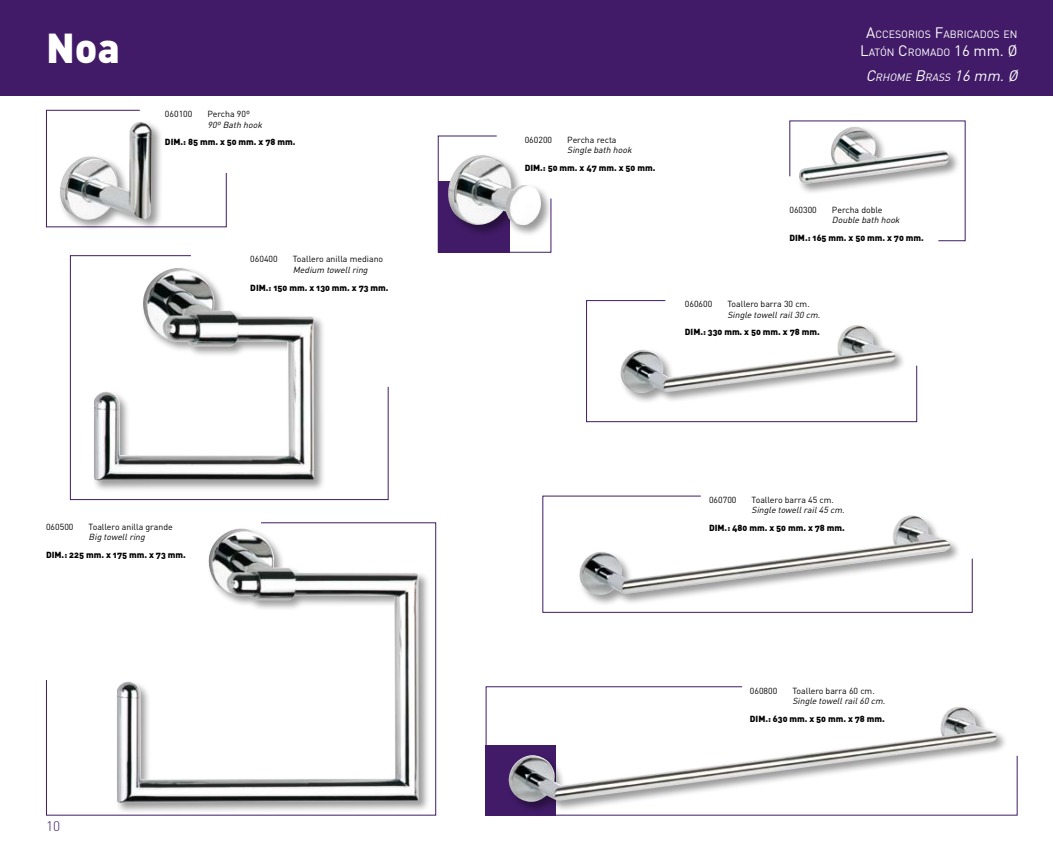
<style>
.page{position:relative;width:1053px;height:851px;background:#fff}
.page>*{position:absolute;margin:0;border:0;box-sizing:border-box;transform-origin:0 0}
.t1{font:900 41.25px "DIN";color:#fff}
.t2{font:300 13.75px "DIN";color:#411b67}
.t3{font:10.5px/18px "DIN";color:#fff;text-align:center}
.t4{font:italic 10.5px "DIN";color:#fff}
.t5{font:8.75px "DIN Black Alternate";color:#000}
.t6{font:8.75px "DIN";color:#000}
.t7{font:italic 8.75px "DIN";color:#000}
.s1{font-size:15px}
</style>
<div class="page">
<div style="left:0;top:0;width:1052px;height:96px;background:#411b67"></div>
<svg style="left:46px;top:109px;width:181px;height:118px"></svg>
<svg style="left:70px;top:255px;width:319px;height:245px"></svg>
<svg style="left:586px;top:300px;width:331px;height:122px"></svg>
<svg style="left:46px;top:522px;width:390px;height:293px"></svg>
<svg style="left:789px;top:120px;width:176px;height:121px"></svg>
<svg style="left:437px;top:135px;width:114px;height:118px"></svg>
<svg style="left:485px;top:686px;width:532px;height:129px"></svg>
<div style="left:58px;top:120px;width:105px;height:111px;background:#000;opacity:.4"></div>
<img style="left:59px;top:122px;width:92px;height:98px">
<div style="left:446px;top:153px;width:106px;height:83px;background:#000;opacity:.4"></div>
<img style="left:447px;top:155px;width:94px;height:71px">
<div style="left:507px;top:704px;width:500px;height:108px;background:#000;opacity:.4"></div>
<img style="left:508px;top:706px;width:488px;height:96px">
<div style="left:618px;top:323px;width:288px;height:81px;background:#000;opacity:.4"></div>
<img style="left:619px;top:325px;width:276px;height:69px">
<div style="left:115px;top:526px;width:315px;height:288px;background:#000;opacity:.4"></div>
<img style="left:117px;top:528px;width:301px;height:274px">
<div style="left:92px;top:266px;width:233px;height:225px;background:#000;opacity:.4"></div>
<img style="left:94px;top:268px;width:220px;height:212px">
<svg style="left:542px;top:495px;width:430px;height:118px"></svg>
<div style="left:577px;top:513px;width:383px;height:93px;background:#000;opacity:.4"></div>
<img style="left:579px;top:515px;width:371px;height:81px">
<h1 class="t1" style="left:46px;top:20px;width:75px">Noa</h1>
<p class="t3" style="left:860px;top:25px;width:159px"><span class="s1">A</span>CCESORIOS <span class="s1">F</span>ABRICADOS EN<br><span class="s1">L</span>ATÓN <span class="s1">C</span> ROMADO <span class="s1">16</span> <span class="s1">mm</span><span class="s1">. Ø</span></p>
<p class="t4" style="left:865px;top:71px;width:157px"><span class="s1">C</span>RHOME <span class="s1">B</span>RASS <span class="s1">16</span> <span class="s1">mm</span><span class="s1">.Ø</span></p>
<p class="t6" style="left:165px;top:108px;width:29px">060100</p>
<p class="t6" style="left:207px;top:108px;width:44px">Percha 90º</p>
<p class="t7" style="left:207px;top:119px;width:58px">90ºBath hook</p>
<p class="t5" style="left:165px;top:136px;width:132px">DIM.: 85 mm. x 50 mm. x 78 mm.</p>
<p class="t6" style="left:524px;top:134px;width:29px">060200</p>
<p class="t6" style="left:567px;top:134px;width:51px">Percha recta</p>
<p class="t7" style="left:567px;top:145px;width:68px">Single bath hook</p>
<p class="t5" style="left:524px;top:162px;width:132px">DIM.: 50 mm. x 47 mm. x 50 mm.</p>
<p class="t6" style="left:250px;top:254px;width:29px">060400</p>
<p class="t6" style="left:293px;top:254px;width:92px">Toallero anilla mediano</p>
<p class="t7" style="left:293px;top:264px;width:79px">Medium towellring</p>
<p class="t5" style="left:250px;top:281px;width:140px">DIM.: 150 mm. x 130 mm. x 73 mm.</p>
<p class="t6" style="left:46px;top:521px;width:29px">060500</p>
<p class="t6" style="left:89px;top:521px;width:86px">Toallero anilla grande</p>
<p class="t7" style="left:89px;top:531px;width:60px">Big towellring</p>
<p class="t5" style="left:46px;top:548px;width:141px">DIM.: 225 mm. x 175 mm. x 73 mm.</p>
<h2 class="t2" style="left:46px;top:817px;width:16px">10</h2>
<p class="t6" style="left:789px;top:204px;width:29px">060300</p>
<p class="t6" style="left:831px;top:204px;width:52px">Percha doble</p>
<p class="t7" style="left:831px;top:215px;width:71px">Double bath hook</p>
<p class="t5" style="left:789px;top:232px;width:136px">DIM.: 165 mm. x 50 mm. x 70 mm.</p>
<p class="t6" style="left:684px;top:298px;width:29px">060600</p>
<p class="t6" style="left:727px;top:298px;width:84px">Toallero barra 30 cm.</p>
<p class="t7" style="left:727px;top:309px;width:97px">Single towellrail30 cm.</p>
<p class="t5" style="left:684px;top:326px;width:136px">DIM.: 330 mm. x 50 mm. x 78 mm.</p>
<p class="t6" style="left:709px;top:494px;width:29px">060700</p>
<p class="t6" style="left:751px;top:494px;width:84px">Toallero barra 45 cm.</p>
<p class="t7" style="left:751px;top:504px;width:97px">Single towellrail45 cm.</p>
<p class="t5" style="left:709px;top:522px;width:137px">DIM.: 480 mm. x 50 mm. x 78 mm.</p>
<p class="t6" style="left:749px;top:684px;width:29px">060800</p>
<p class="t6" style="left:792px;top:684px;width:84px">Toallero barra 60 cm.</p>
<p class="t7" style="left:792px;top:695px;width:97px">Single towellrail60 cm.</p>
<p class="t5" style="left:749px;top:712px;width:137px">DIM.: 630 mm. x 50 mm. x 78 mm.</p>
</div>
